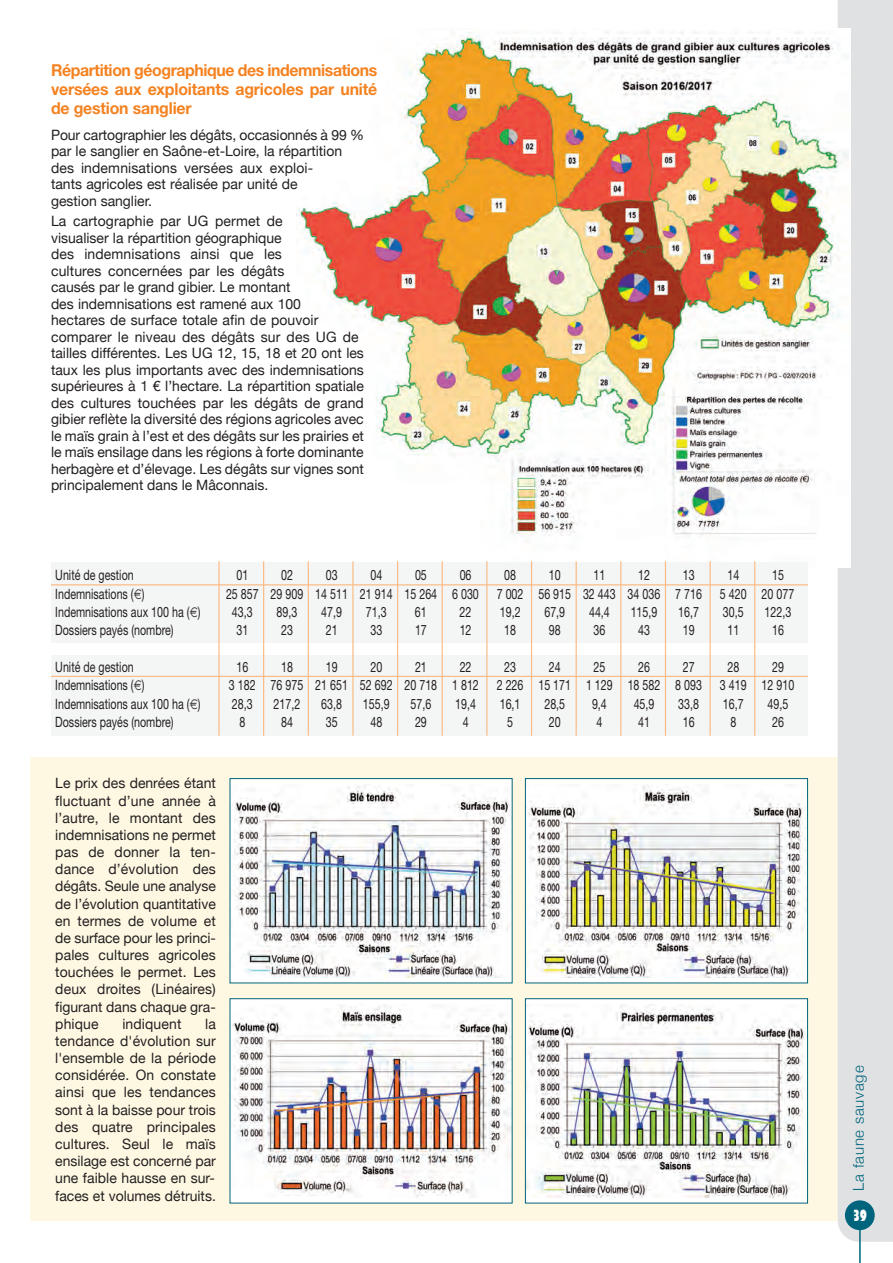
<style>
.page{position:relative;width:893px;height:1263px;background:#fff}
.page>*{position:absolute;margin:0;border:0;box-sizing:border-box;transform-origin:0 0}
.t1{font:700 16.5px/19.4px "Helvetica Neue";letter-spacing:-.01em;color:#f58220;text-align:justify;scale:.96 1}
.t2{font:300 15px "Helvetica Neue";letter-spacing:.05em;color:#00657c}
.t3{font:14.25px/17.1px "Helvetica Neue";color:#231f20;text-align:justify}
.t4{font:14.25px "Helvetica Neue";color:#231f20;scale:.75 1}
</style>
<div class="page">
<div style="left:30px;top:757px;width:863px;height:463px;background:#fef8e3"></div>
<div style="left:838px;top:0;width:55px;height:1242px;background:#e0e1e3"></div>
<hr style="left:859px;top:1225px;width:2px;height:38px;background:#00657c">
<div style="left:845px;top:1200px;width:30px;height:30px;background:#00657c;border-radius:50%"></div>
<img style="left:298px;top:28px;width:552px;height:538px">
<div style="left:51px;top:562px;width:757px;height:81px;background:#f4f5f5"></div>
<div style="left:51px;top:655px;width:757px;height:81px;background:#f4f5f5"></div>
<hr style="left:51px;top:584px;width:757px;height:1px;background:#fbbb85">
<hr style="left:51px;top:676px;width:757px;height:1px;background:#fbbb85">
<hr style="left:218px;top:561px;width:2px;height:175px;background:#fbbb85">
<hr style="left:263px;top:561px;width:1px;height:175px;background:#fbbb85">
<hr style="left:308px;top:561px;width:1px;height:175px;background:#fbbb85">
<hr style="left:352px;top:561px;width:2px;height:175px;background:#fbbb85">
<hr style="left:397px;top:561px;width:1px;height:175px;background:#fbbb85">
<hr style="left:442px;top:561px;width:1px;height:175px;background:#fbbb85">
<hr style="left:486px;top:561px;width:1px;height:175px;background:#fbbb85">
<hr style="left:531px;top:561px;width:1px;height:175px;background:#fbbb85">
<hr style="left:576px;top:561px;width:1px;height:175px;background:#fbbb85">
<hr style="left:620px;top:561px;width:1px;height:175px;background:#fbbb85">
<hr style="left:665px;top:561px;width:1px;height:175px;background:#fbbb85">
<hr style="left:709px;top:561px;width:2px;height:175px;background:#fbbb85">
<hr style="left:754px;top:561px;width:1px;height:175px;background:#fbbb85">
<div style="left:230px;top:779px;width:282px;height:203px;background:#fff"></div>
<img style="left:232px;top:785px;width:278px;height:192px">
<div style="left:526px;top:779px;width:281px;height:203px;background:#fff"></div>
<img style="left:528px;top:784px;width:278px;height:193px">
<div style="left:525px;top:778px;width:283px;height:205px;border:1px solid #00657c"></div>
<div style="left:230px;top:999px;width:282px;height:204px;background:#fff"></div>
<img style="left:232px;top:1005px;width:278px;height:192px">
<div style="left:526px;top:999px;width:281px;height:204px;background:#fff"></div>
<img style="left:527px;top:1004px;width:278px;height:193px">
<div style="left:525px;top:998px;width:283px;height:205px;border:1px solid #00657c"></div>
<p class="t1" style="left:51px;top:61px;width:341px">Répartition géographique des indemnisations versées aux exploitants agricoles par unité de gestion sanglier</p>
<p class="t3" style="left:51px;top:126px;width:314px;line-height:16.5px;text-align:left">Pour cartographier les dégâts, occasionnés à 99 % par le sanglier en Saône-et-Loire, la répartition des indemnisations versées aux exploi-<br>tants agricoles est réalisée par unité de<br>gestion sanglier.</p>
<p class="t3" style="left:51px;top:213px;width:314px;line-height:16.5px;text-align:left">La cartographie par UG permet de<br>visualiser la répartition géographique<br>des indemnisations ainsi que les<br>cultures concernées par les dégâts<br>causés par le grand gibier. Le montant<br>des indemnisations est ramené aux 100<br>hectares de surface totale afin de pouvoir comparer le niveau des dégâts sur des UG de tailles différentes. Les UG 12, 15, 18 et 20 ont les taux les plus importants avec des indemnisations supérieures à 1 € l’hectare. La répartition spatiale des cultures touchées par les dégâts de grand gibier reflète la diversité des régions agricoles avec le maïs grain à l’est et des dégâts sur les prairies et le maïs ensilage dans les régions à forte dominante herbagère et d’élevage. Les dégâts sur vignes sont principalement dans le Mâconnais.</p>
<p class="t4" style="left:55px;top:570px;width:106px">Unité de gestion</p>
<p class="t4" style="left:236px;top:570px;width:17px">01</p>
<p class="t4" style="left:281px;top:570px;width:17px">02</p>
<p class="t4" style="left:326px;top:570px;width:17px">03</p>
<p class="t4" style="left:370px;top:570px;width:17px">04</p>
<p class="t4" style="left:415px;top:570px;width:17px">05</p>
<p class="t4" style="left:460px;top:570px;width:17px">06</p>
<p class="t4" style="left:504px;top:570px;width:17px">08</p>
<p class="t4" style="left:549px;top:570px;width:17px">10</p>
<p class="t4" style="left:594px;top:570px;width:17px">11</p>
<p class="t4" style="left:638px;top:570px;width:17px">12</p>
<p class="t4" style="left:683px;top:570px;width:17px">13</p>
<p class="t4" style="left:727px;top:570px;width:17px">14</p>
<p class="t4" style="left:772px;top:570px;width:17px">15</p>
<p class="t4" style="left:55px;top:588px;width:121px">Indemnisations ( )</p>
<p class="t4" style="left:226px;top:588px;width:339px">25 857 29 909 14 511 21 914 15 264 6 030</p>
<p class="t4" style="left:497px;top:588px;width:275px">7 002 56 915 32 443 34 036 7 716</p>
<p class="t4" style="left:720px;top:588px;width:101px">5 420 20 077</p>
<p class="t4" style="left:55px;top:607px;width:195px">Indemnisations aux 100 ha ( )</p>
<p class="t4" style="left:232px;top:607px;width:29px">43,3</p>
<p class="t4" style="left:277px;top:607px;width:29px">89,3</p>
<p class="t4" style="left:321px;top:607px;width:29px">47,9</p>
<p class="t4" style="left:366px;top:607px;width:29px">71,3</p>
<p class="t4" style="left:415px;top:607px;width:17px">61</p>
<p class="t4" style="left:460px;top:607px;width:17px">22</p>
<p class="t4" style="left:500px;top:607px;width:29px">19,2</p>
<p class="t4" style="left:544px;top:607px;width:29px">67,9</p>
<p class="t4" style="left:589px;top:607px;width:29px">44,4</p>
<p class="t4" style="left:631px;top:607px;width:37px">115,9</p>
<p class="t4" style="left:678px;top:607px;width:29px">16,7</p>
<p class="t4" style="left:723px;top:607px;width:29px">30,5</p>
<p class="t4" style="left:765px;top:607px;width:37px">122,3</p>
<p class="t4" style="left:55px;top:625px;width:159px">Dossiers payés (nombre)</p>
<p class="t4" style="left:236px;top:625px;width:17px">31</p>
<p class="t4" style="left:281px;top:625px;width:17px">23</p>
<p class="t4" style="left:326px;top:625px;width:17px">21</p>
<p class="t4" style="left:370px;top:625px;width:17px">33</p>
<p class="t4" style="left:415px;top:625px;width:17px">17</p>
<p class="t4" style="left:460px;top:625px;width:17px">12</p>
<p class="t4" style="left:504px;top:625px;width:17px">18</p>
<p class="t4" style="left:549px;top:625px;width:17px">98</p>
<p class="t4" style="left:594px;top:625px;width:17px">36</p>
<p class="t4" style="left:638px;top:625px;width:17px">43</p>
<p class="t4" style="left:683px;top:625px;width:17px">19</p>
<p class="t4" style="left:727px;top:625px;width:17px">11</p>
<p class="t4" style="left:772px;top:625px;width:17px">16</p>
<p class="t4" style="left:55px;top:662px;width:106px">Unité de gestion</p>
<p class="t4" style="left:236px;top:662px;width:17px">16</p>
<p class="t4" style="left:281px;top:662px;width:17px">18</p>
<p class="t4" style="left:326px;top:662px;width:17px">19</p>
<p class="t4" style="left:370px;top:662px;width:17px">20</p>
<p class="t4" style="left:415px;top:662px;width:17px">21</p>
<p class="t4" style="left:460px;top:662px;width:17px">22</p>
<p class="t4" style="left:504px;top:662px;width:17px">23</p>
<p class="t4" style="left:549px;top:662px;width:17px">24</p>
<p class="t4" style="left:594px;top:662px;width:17px">25</p>
<p class="t4" style="left:638px;top:662px;width:17px">26</p>
<p class="t4" style="left:683px;top:662px;width:17px">27</p>
<p class="t4" style="left:727px;top:662px;width:17px">28</p>
<p class="t4" style="left:772px;top:662px;width:17px">29</p>
<p class="t4" style="left:55px;top:680px;width:121px">Indemnisations ( )</p>
<p class="t4" style="left:229px;top:680px;width:335px">3 182 76 975 21 651 52 692 20 718 1 812</p>
<p class="t4" style="left:497px;top:680px;width:275px">2 226 15 171 1 129 18 582 8 093</p>
<p class="t4" style="left:720px;top:680px;width:101px">3 419 12 910</p>
<p class="t4" style="left:55px;top:698px;width:195px">Indemnisations aux 100 ha ( )</p>
<p class="t4" style="left:232px;top:698px;width:29px">28,3</p>
<p class="t4" style="left:274px;top:698px;width:37px">217,2</p>
<p class="t4" style="left:321px;top:698px;width:29px">63,8</p>
<p class="t4" style="left:363px;top:698px;width:37px">155,9</p>
<p class="t4" style="left:410px;top:698px;width:29px">57,6</p>
<p class="t4" style="left:455px;top:698px;width:29px">19,4</p>
<p class="t4" style="left:500px;top:698px;width:29px">16,1</p>
<p class="t4" style="left:544px;top:698px;width:29px">28,5</p>
<p class="t4" style="left:592px;top:698px;width:21px">9,4</p>
<p class="t4" style="left:634px;top:698px;width:29px">45,9</p>
<p class="t4" style="left:678px;top:698px;width:29px">33,8</p>
<p class="t4" style="left:723px;top:698px;width:29px">16,7</p>
<p class="t4" style="left:768px;top:698px;width:29px">49,5</p>
<p class="t4" style="left:55px;top:717px;width:159px">Dossiers payés (nombre)</p>
<p class="t4" style="left:239px;top:717px;width:9px">8</p>
<p class="t4" style="left:281px;top:717px;width:17px">84</p>
<p class="t4" style="left:326px;top:717px;width:17px">35</p>
<p class="t4" style="left:370px;top:717px;width:17px">48</p>
<p class="t4" style="left:415px;top:717px;width:17px">29</p>
<p class="t4" style="left:463px;top:717px;width:9px">4</p>
<p class="t4" style="left:507px;top:717px;width:9px">5</p>
<p class="t4" style="left:549px;top:717px;width:17px">20</p>
<p class="t4" style="left:597px;top:717px;width:9px">4</p>
<p class="t4" style="left:638px;top:717px;width:17px">41</p>
<p class="t4" style="left:683px;top:717px;width:17px">16</p>
<p class="t4" style="left:731px;top:717px;width:9px">8</p>
<p class="t4" style="left:772px;top:717px;width:17px">26</p>
<p class="t3" style="left:55px;top:774px;width:162px">Le prix des denrées étant fluctuant d’une année à l’autre, le montant des indemnisations ne permet pas de donner la ten&shy;dance d’évolution des dégâts. Seule une analyse de l’évolution quantitative en termes de volume et de surface pour les princi&shy;pales cultures agricoles touchées le permet. Les deux droites (Linéaires) figurant dans chaque gra&shy;phique</p>
<p class="t3" style="left:55px;top:1015px;width:162px;text-indent:150px">la tendance d'évolution sur l'ensemble de la période considérée. On constate ainsi que les tendances sont à la baisse pour trois des quatre principales cultures. Seul le maïs ensilage est concerné par une faible hausse en sur&shy;faces et volumes détruits.</p>
<p class="t3" style="left:122px;top:1015px;width:61px">indiquent</p>
<p class="t2" style="left:849px;top:1190px;width:126px;rotate:-90deg">La faune sauvage</p>
</div>
